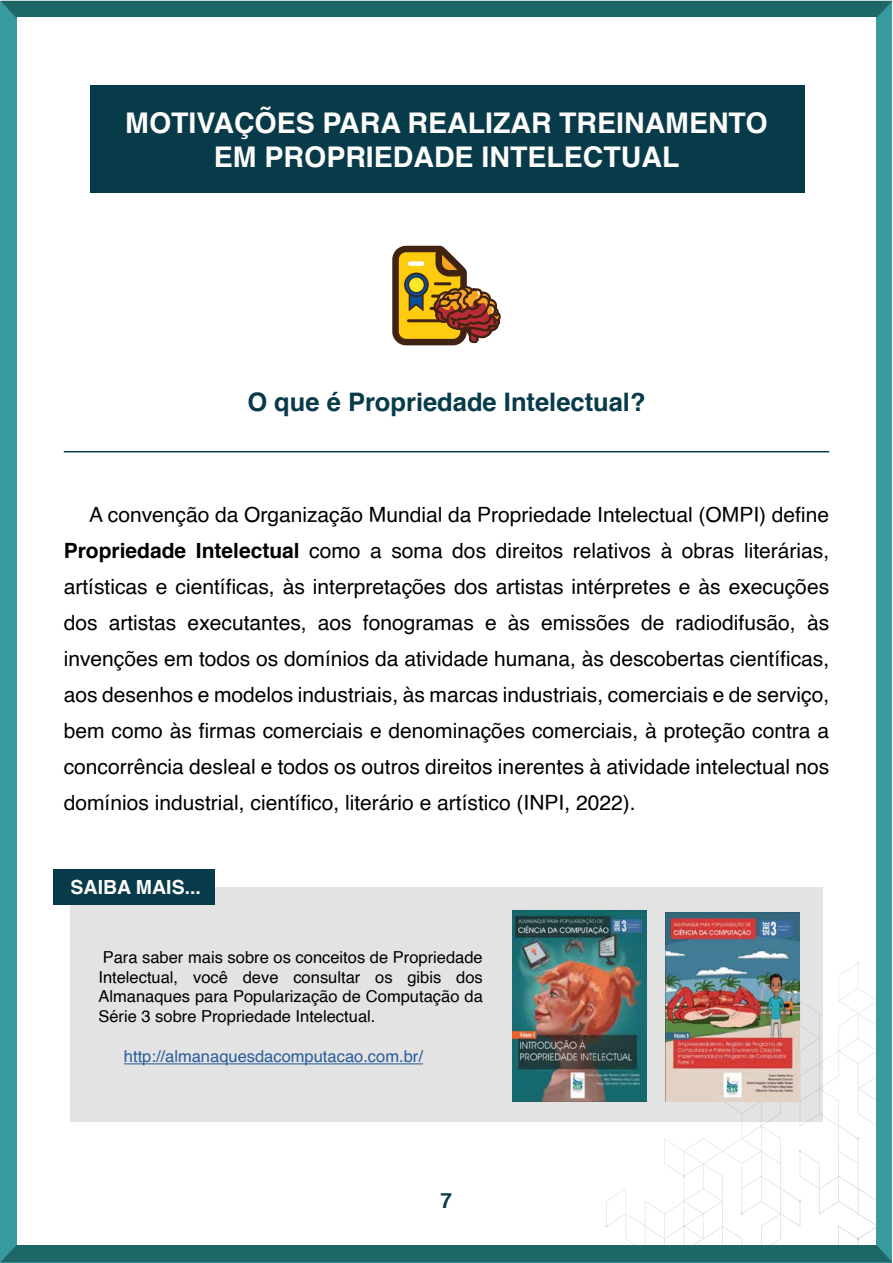
<style>
.page{position:relative;width:893px;height:1263px;background:#fff}
.page>*{position:absolute;margin:0;border:0;box-sizing:border-box;transform-origin:0 0}
.t1{font:700 28.5px/34.2px "Helvetica";color:#fffdfb;text-align:center}
.t2{font:700 25.5px "Helvetica";color:#073b4a}
.t3{font:21px/36px "Helvetica";color:#000;text-align:justify}
.t4{font:700 21px "Helvetica";color:#073b4a}
.t5{font:700 19.5px "Helvetica";color:#fffdfb}
.t6{font:16.5px/19.8px "Helvetica";color:#000;text-align:justify}
.t7{font:16.5px "Helvetica";color:#275b9b}
.s1{font-weight:700}
</style>
<div class="page">
<div style="left:0;top:1px;width:9px;height:1261px;background:#38999e"></div>
<div style="left:1px;top:1px;width:891px;height:1261px;background:#38999e"></div>
<svg style="left:1px;top:1px;width:891px;height:17px;background:#2a7070"></svg>
<div style="left:1px;top:1245px;width:891px;height:17px;background:#1d6767"></div>
<div style="left:17px;top:18px;width:859px;height:1227px;background:#fff"></div>
<svg style="left:605px;top:962px;width:271px;height:283px"></svg>
<div style="left:91px;top:86px;width:714px;height:107px;background:#073b4a"></div>
<hr style="left:64px;top:451px;width:765px;height:1px;background:#073b4a">
<svg style="left:392px;top:246px;width:109px;height:99px"></svg>
<div style="left:410px;top:261px;width:12px;height:5px;background:#fff"></div>
<div style="left:70px;top:888px;width:753px;height:234px;background:#e3e3e3"></div>
<div style="left:53px;top:869px;width:162px;height:35px;background:#073b4a"></div>
<hr style="left:124px;top:1063px;width:299px;height:1px;background:#275b9b">
<img style="left:513px;top:911px;width:134px;height:190px">
<img style="left:665px;top:912px;width:134px;height:189px">
<h1 class="t1" style="left:125px;top:106px;width:644px">MOTIVAÇÕES PARA REALIZAR TREINAMENTO<br>EM PROPRIEDADE INTELECTUAL</h1>
<p class="t2" style="left:247px;top:381px;width:400px">O que é Propriedade Intelectual?</p>
<p class="t3" style="left:64px;top:497px;width:767px;text-indent:26px">A convenção da Organização Mundial da Propriedade Intelectual (OMPI) define <span class="s1">Propriedade Intelectual</span> como a soma dos direitos relativos à obras literárias, artísticas e científicas, às interpretações dos artistas intérpretes e às execuções dos artistas executantes, aos fonogramas e às emissões de radiodifusão, às invenções em todos os domínios da atividade humana, às descobertas científicas, aos desenhos e modelos industriais, às marcas industriais, comerciais e de serviço, bem como às firmas comerciais e denominações comerciais, à proteção contra a concorrência desleal e todos os outros direitos inerentes à atividade intelectual nos domínios industrial, científico, literário e artístico (INPI, 2022).</p>
<p class="t5" style="left:71px;top:871px;width:132px">SAIBA MAIS...</p>
<p class="t6" style="left:98px;top:948px;width:386px">Para saber mais sobre os conceitos de Propriedade Intelectual, você deve consultar os gibis dos Almanaques para Popularização de Computação da Série 3 sobre Propriedade Intelectual.</p>
<p class="t7" style="left:124px;top:1043px;width:300px">http://almanaquesdacomputacao.com.br/</p>
<p class="t4" style="left:441px;top:1184px;width:13px">7</p>
</div>
